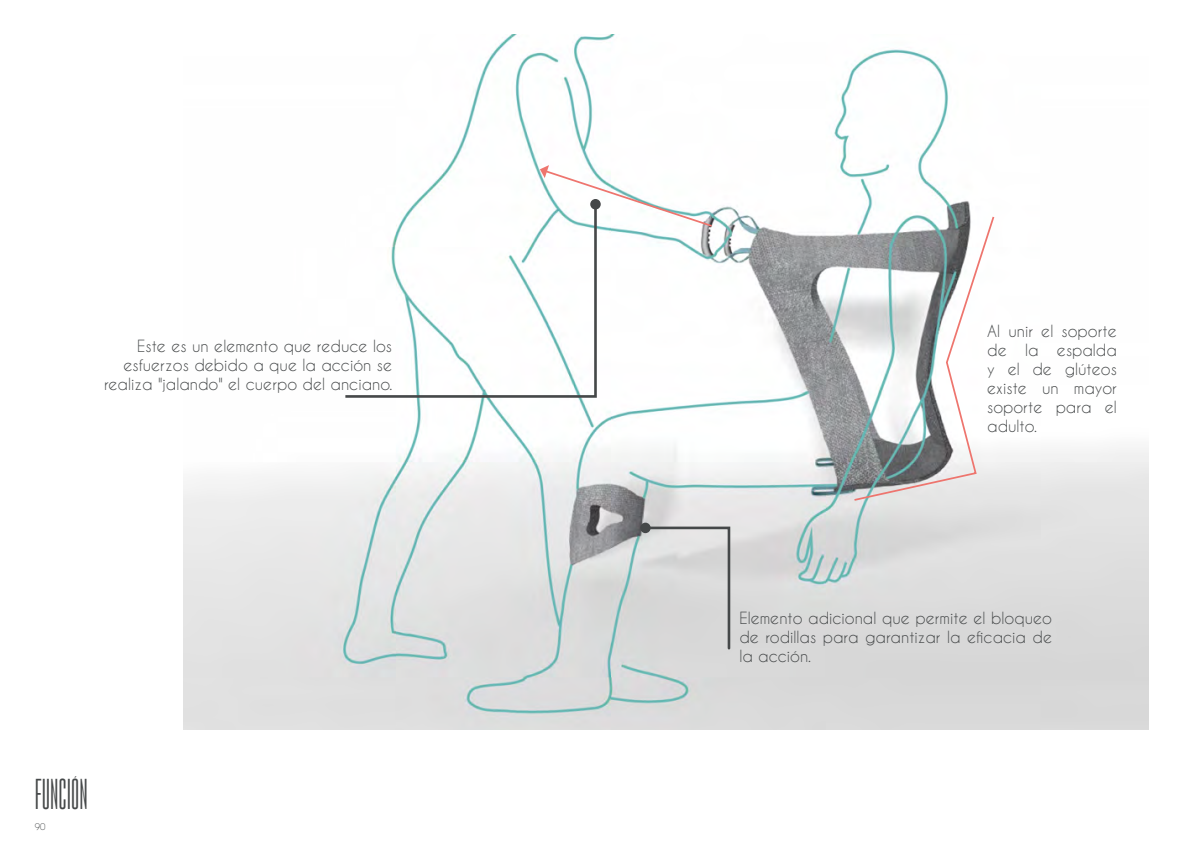
<style>
.page{position:relative;width:1191px;height:844px;background:#fff}
.page>*{position:absolute;margin:0;border:0;box-sizing:border-box;transform-origin:0 0}
.t1{font:100 31.5px "Gobold High";color:#454849}
.t2{font:15.75px/18.9px "Caviar Dreams";color:#454849;text-align:justify}
.t3{font:8.75px "Caviar Dreams";color:#454849}
</style>
<div class="page">
<img style="left:184px;top:35px;width:964px;height:694px">
<svg style="left:643px;top:525px;width:88px;height:125px;background:#d2d3d3"></svg>
<div style="left:640px;top:522px;width:10px;height:11px;background:#454849;border-radius:50%"></div>
<svg style="left:343px;top:201px;width:255px;height:198px"></svg>
<svg style="left:852px;top:215px;width:143px;height:287px"></svg>
<svg style="left:540px;top:165px;width:174px;height:63px"></svg>
<p class="t2" style="left:104px;top:336px;width:290px;text-align:right">Este es un elemento que reduce los esfuerzos debido a que la acción se realiza "jalando" el cuerpo del anciano.</p>
<h1 class="t1" style="left:35px;top:775px;width:55px">FUNCIÓN</h1>
<p class="t3" style="left:35px;top:821px;width:12px">90</p>
<p class="t2" style="left:987px;top:321px;width:131px">Al unir el soporte de la espalda y el de glúteos existe un mayor soporte para el adulto.</p>
<p class="t2" style="left:739px;top:608px;width:314px">Elemento adicional que permite el bloqueo de rodillas para garantizar la eficacia de la acción.</p>
</div>
